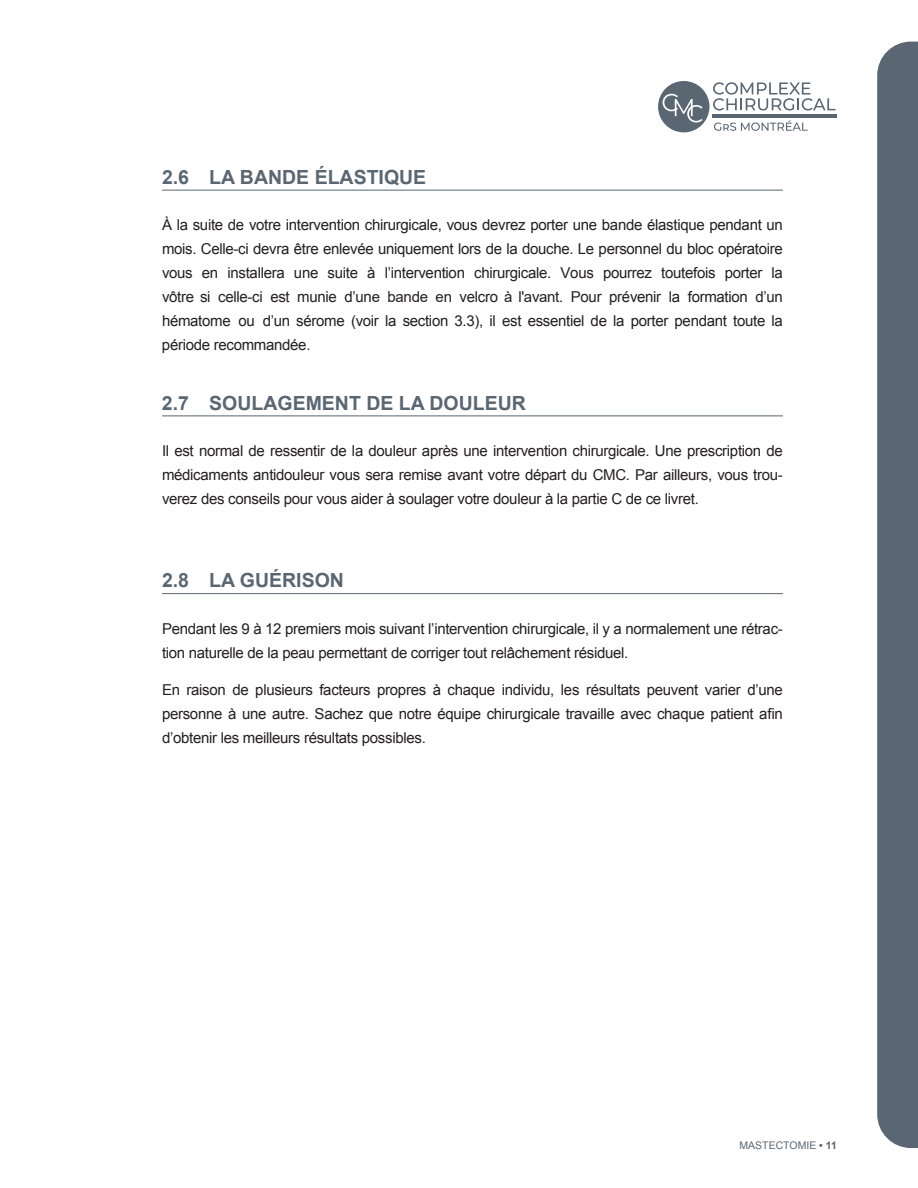
<style>
.page{position:relative;width:918px;height:1188px;background:#fff}
.page>*{position:absolute;margin:0;border:0;box-sizing:border-box;transform-origin:0 0}
.t1{font:700 19.5px "Arial";color:#5a6671}
.t2{font:15px/24px "Arial";letter-spacing:-.02em;color:#231f20;text-align:justify}
.t3{font:10.5px "Arial";color:#5a6671}
.s1{font-weight:700}
</style>
<div class="page">
<div style="left:658px;top:81px;width:51px;height:51px;background:#5a6671;border-radius:50%"></div>
<svg style="left:663px;top:94px;width:40px;height:29px"></svg>
<svg style="left:714px;top:120px;width:94px;height:11px"></svg>
<hr style="left:712px;top:115px;width:125px;height:3px;background:#5a6671">
<svg style="left:713px;top:82px;width:123px;height:29px"></svg>
<div style="left:877px;top:42px;width:41px;height:1106px;background:#5a6671"></div>
<hr style="left:162px;top:190px;width:621px;height:1px;background:#5a6671">
<hr style="left:162px;top:416px;width:621px;height:1px;background:#5a6671">
<hr style="left:162px;top:593px;width:621px;height:1px;background:#5a6671">
<h1 class="t1" style="left:162px;top:166px;width:266px">2.6 LA BANDE ÉLASTIQUE</h1>
<p class="t2" style="left:162px;top:213px;width:622px">À la suite de votre intervention chirurgicale, vous devrez porter une bande élastique pendant un mois. Celle-ci devra être enlevée uniquement lors de la douche. Le personnel du bloc opératoire vous en installera une suite à l’intervention chirurgicale. Vous pourrez toutefois porter la vôtre si celle-ci est munie d’une bande en velcro à l'avant. Pour prévenir la formation d’un hématome ou d’un sérome (voir la section 3.3), il est essentiel de la porter pendant toute la période recommandée.</p>
<h1 class="t1" style="left:162px;top:392px;width:365px">2.7 SOULAGEMENT DE LA DOULEUR</h1>
<p class="t2" style="left:162px;top:439px;width:622px">Il est normal de ressentir de la douleur après une intervention chirurgicale. Une prescription de médicaments antidouleur vous sera remise avant votre départ du CMC. Par ailleurs, vous trou&shy;verez des conseils pour vous aider à soulager votre douleur à la partie C de ce livret.</p>
<h1 class="t1" style="left:162px;top:569px;width:183px">2.8 LA GUÉRISON</h1>
<p class="t2" style="left:162px;top:616px;width:622px">Pendant les 9 à 12 premiers mois suivant l’intervention chirurgicale, il y a normalement une rétrac&shy;tion naturelle de la peau permettant de corriger tout relâchement résiduel.</p>
<p class="t2" style="left:162px;top:678px;width:622px">En raison de plusieurs facteurs propres à chaque individu, les résultats peuvent varier d’une personne à une autre. Sachez que notre équipe chirurgicale travaille avec chaque patient afin d’obtenir les meilleurs résultats possibles.</p>
<p class="t3" style="left:740px;top:1140px;width:99px">MASTECTOMIE <span class="s1">• 11</span></p>
</div>
